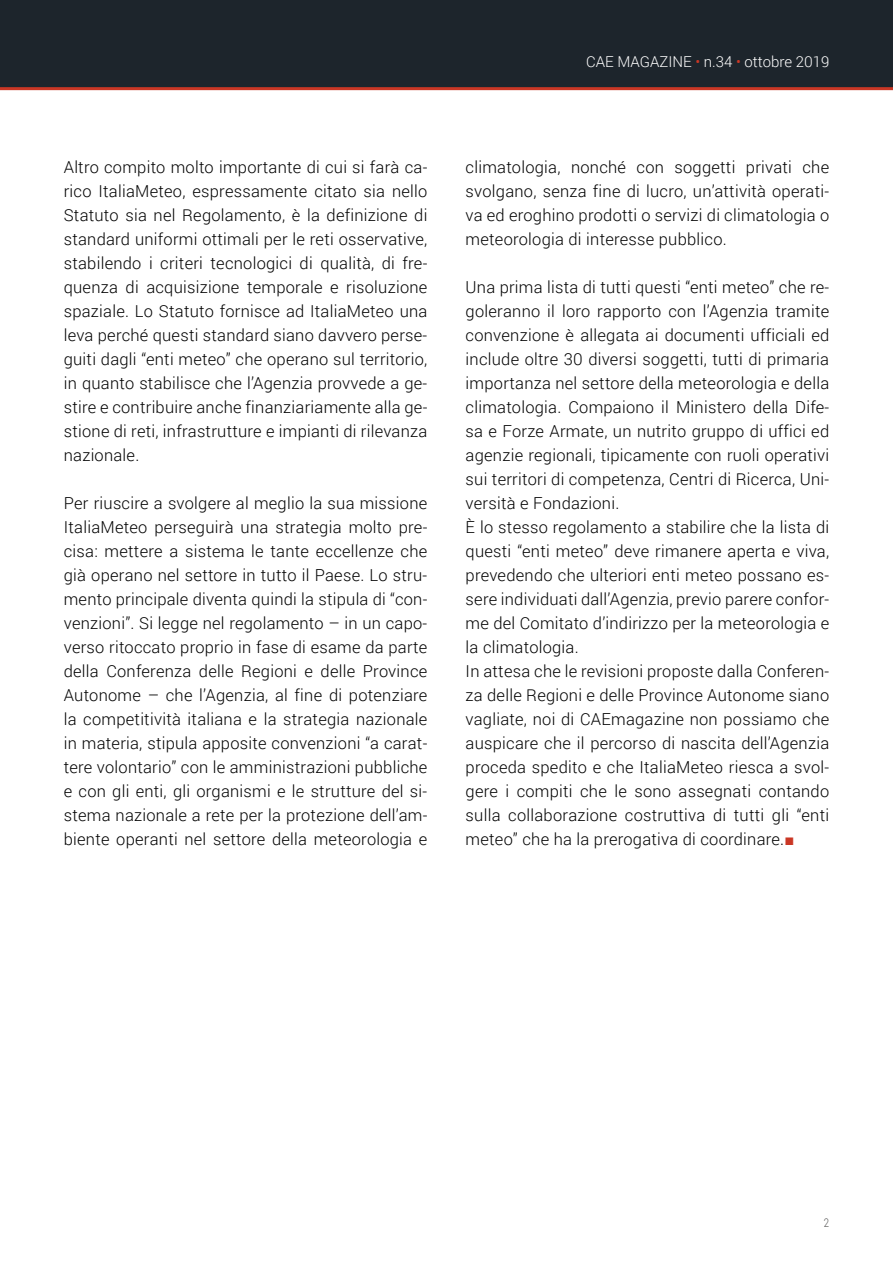
<style>
.page{position:relative;width:893px;height:1263px;background:#fff}
.page>*{position:absolute;margin:0;border:0;box-sizing:border-box;transform-origin:0 0}
.t1{font:300 16.5px/24px "Roboto";letter-spacing:.015em;color:#000;text-align:justify}
.t2{font:300 15px "Roboto";color:#fff}
.t3{font:300 12px "Roboto";color:#575756;scale:.8 1}
.s1{color:#ca3725}
.s2{font-family:"Times New Roman";font-weight:400;color:#ca3725}
</style>
<div class="page">
<div style="left:0;top:0;width:893px;height:88px;background:#1d252c"></div>
<hr style="left:0;top:87px;width:893px;height:3px;background:#ca3725">
<p class="t1" style="left:64px;top:154px;width:365px">Altro compito molto importante di cui si farà ca&shy;rico ItaliaMeteo, espressamente citato sia nello Statuto sia nel Regolamento, è la definizione di standard uniformi ottimali per le reti osservative, stabilendo i criteri tecnologici di qualità, di fre&shy;quenza di acquisizione temporale e risoluzione spaziale. Lo Statuto fornisce ad ItaliaMeteo una leva perché questi standard siano davvero perse&shy;guiti dagli “enti meteo” che operano sul territorio, in quanto stabilisce che l’Agenzia provvede a ge&shy;stire e contribuire anche finanziariamente alla ge&shy;stione di reti, infrastrutture e impianti di rilevanza nazionale.</p>
<p class="t1" style="left:64px;top:490px;width:365px">Per riuscire a svolgere al meglio la sua missione ItaliaMeteo perseguirà una strategia molto pre&shy;cisa: mettere a sistema le tante eccellenze che già operano nel settore in tutto il Paese. Lo stru&shy;mento principale diventa quindi la stipula di “con&shy;venzioni”. Si legge nel regolamento – in un capo&shy;verso ritoccato proprio in fase di esame da parte della Conferenza delle Regioni e delle Province Autonome – che l’Agenzia, al fine di potenziare la competitività italiana e la strategia nazionale in materia, stipula apposite convenzioni “a carat&shy;tere volontario” con le amministrazioni pubbliche e con gli enti, gli organismi e le strutture del si&shy;stema nazionale a rete per la protezione dell’am&shy;biente operanti nel settore della meteorologia e</p>
<p class="t2" style="left:586px;top:52px;width:245px">CAE MAGAZINE <span class="s1">•</span> n.34 <span class="s1">•</span> ottobre 2019</p>
<p class="t1" style="left:466px;top:155px;width:365px">climatologia, nonché con soggetti privati che svolgano, senza fine di lucro, un’attività operati&shy;va ed eroghino prodotti o servizi di climatologia o meteorologia di interesse pubblico.</p>
<p class="t1" style="left:466px;top:275px;width:365px;text-align:left">Una prima lista di tutti questi “enti meteo” che re&shy;goleranno il loro rapporto con l’Agenzia tramite convenzione è allegata ai documenti ufficiali ed include oltre 30 diversi soggetti, tutti di primaria importanza nel settore della meteorologia e della climatologia. Compaiono il Ministero della Dife&shy;sa e Forze Armate, un nutrito gruppo di uffici ed agenzie regionali, tipicamente con ruoli operativi sui territori di competenza, Centri di Ricerca, Uni&shy;versità e Fondazioni.<br>È lo stesso regolamento a stabilire che la lista di questi “enti meteo” deve rimanere aperta e viva, prevedendo che ulteriori enti meteo possano es&shy;sere individuati dall’Agenzia, previo parere confor&shy;me del Comitato d’indirizzo per la meteorologia e la climatologia.<br>In attesa che le revisioni proposte dalla Conferen&shy;za delle Regioni e delle Province Autonome siano vagliate, noi di CAEmagazine non possiamo che auspicare che il percorso di nascita dell’Agenzia proceda spedito e che ItaliaMeteo riesca a svol&shy;gere i compiti che le sono assegnati contando sulla collaborazione costruttiva di tutti gli “enti meteo” che ha la prerogativa di coordinare.<span class="s2">■</span></p>
<p class="t3" style="left:824px;top:1214px;width:8px">2</p>
</div>
